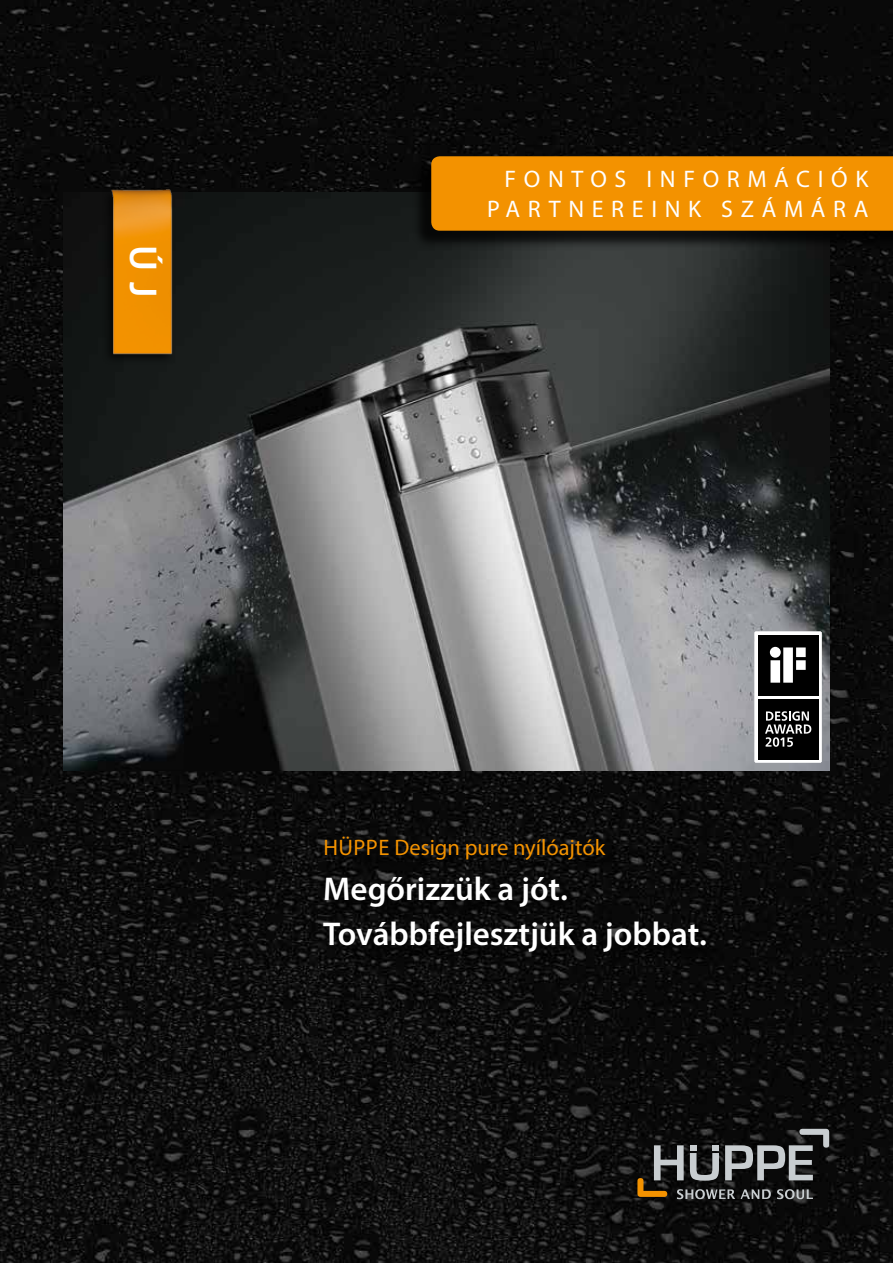
<style>
.page{position:relative;width:893px;height:1263px;background:#fff}
.page>*{position:absolute;margin:0;border:0;box-sizing:border-box;transform-origin:0 0}
.t1{font:600 39px "Myriad Pro";color:#fff}
.t2{font:600 33px/45px "Myriad Pro";color:#fff}
.t3{font:24px/30px "Myriad Pro";letter-spacing:.32em;color:#fff;text-align:right}
.t4{font:22.5px "Myriad Pro";color:#f39200}
</style>
<div class="page">
<img style="left:1px;top:0;width:892px;height:1263px">
<svg style="left:637px;top:1129px;width:192px;height:70px;background:#40403e"></svg>
<img style="left:0;top:0;width:1px;height:1263px">
<img style="left:64px;top:192px;width:765px;height:579px">
<div style="left:412px;top:158px;width:481px;height:92px;background:#000;opacity:.75"></div>
<div style="left:431px;top:156px;width:462px;height:75px;background:#f39200"></div>
<img style="left:51px;top:186px;width:206px;height:232px">
<div style="left:326px;top:840px;width:398px;height:130px;background:#000;opacity:.75"></div>
<svg style="left:754px;top:631px;width:68px;height:132px"></svg>
<div style="left:758px;top:635px;width:60px;height:60px;background:#000"></div>
<svg style="left:770px;top:647px;width:36px;height:36px"></svg>
<div style="left:758px;top:699px;width:60px;height:60px;background:#000"></div>
<svg style="left:765px;top:711px;width:46px;height:36px"></svg>
<p class="t1" style="left:168px;top:245px;width:54px;rotate:90deg">Ú J</p>
<p class="t3" style="left:487px;top:163px;width:383px">FONTOS INFORMÁCIÓK<br>PARTNEREINK SZÁMÁRA</p>
<p class="t4" style="left:323px;top:834px;width:283px">HÜPPE Design pure nyílóajtók</p>
<p class="t2" style="left:323px;top:866px;width:385px">Megőrizzük a jót.<br>Továbbfejlesztjük a jobbat.</p>
</div>
